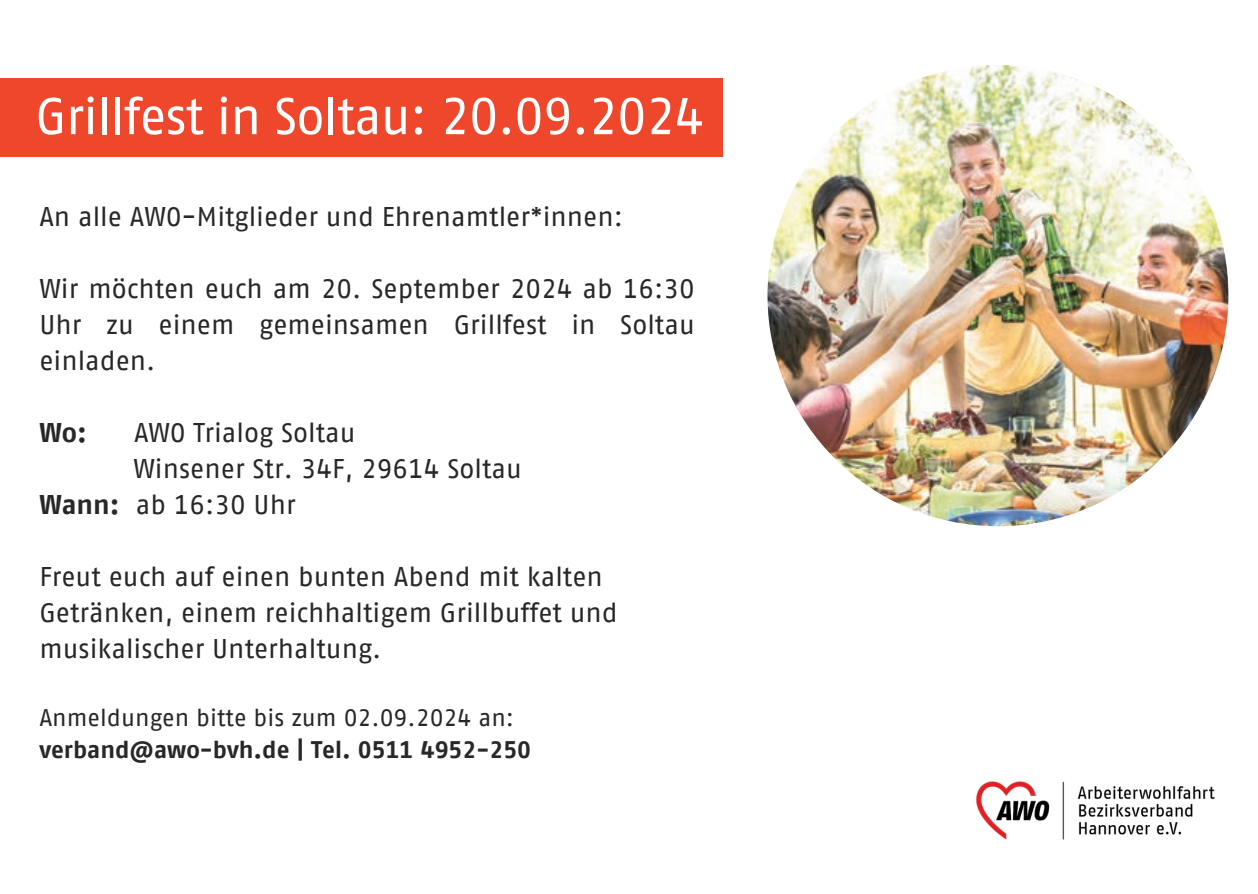
<style>
.page{position:relative;width:1258px;height:894px;background:#fff}
.page>*{position:absolute;margin:0;border:0;box-sizing:border-box;transform-origin:0 0}
.t1{font:51.6px "AWO Fago Office";letter-spacing:-.02em;color:#fff}
.t2{font:27px/36px "AWO Fago Office";color:#282828;text-align:justify}
.t3{font:700 27px "AWO Fago Office";color:#282828}
.t4{font:24px "AWO Fago Office";color:#282828}
.t5{font:700 24px "AWO Fago Office";color:#282828}
.s1{font-weight:700}
</style>
<div class="page">
<div style="left:0;top:78px;width:723px;height:79px;background:#ef472b"></div>
<img style="left:767px;top:65px;width:461px;height:461px;border-radius:50%">
<img style="left:976px;top:781px;width:239px;height:59px">
<p class="t1" style="left:35px;top:87px;width:671px">Grillfest in Soltau: 20.09.2024</p>
<h2 class="t2" style="left:39px;top:198px;width:585px">An alle AWO-Mitglieder und Ehrenamtler*innen:</h2>
<h2 class="t2" style="left:39px;top:270px;width:657px">Wir möchten euch am 20. September 2024 ab 16:30<br>Uhr zu einem gemeinsamen Grillfest in Soltau einladen.</h2>
<h2 class="t3" style="left:39px;top:420px;width:49px">Wo:</h2>
<h2 class="t2" style="left:134px;top:414px;width:223px">AWO Trialog Soltau</h2>
<h2 class="t2" style="left:133px;top:450px;width:390px">Winsener Str. 34F, 29614 Soltau</h2>
<h2 class="t2" style="left:39px;top:486px;width:258px"><span class="s1">Wann:</span> ab 16:30 Uhr</h2>
<h2 class="t2" style="left:39px;top:558px;width:580px;text-align:left">Freut euch auf einen bunten Abend mit kalten<br>Getränken, einem reichhaltigem Grillbuffet und musikalischer Unterhaltung.</h2>
<p class="t4" style="left:39px;top:704px;width:476px">Anmeldungen bitte bis zum 02.09.2024 an:</p>
<p class="t5" style="left:39px;top:738px;width:493px">verband@awo-bvh.de | Tel. 0511 4952-250</p>
</div>
